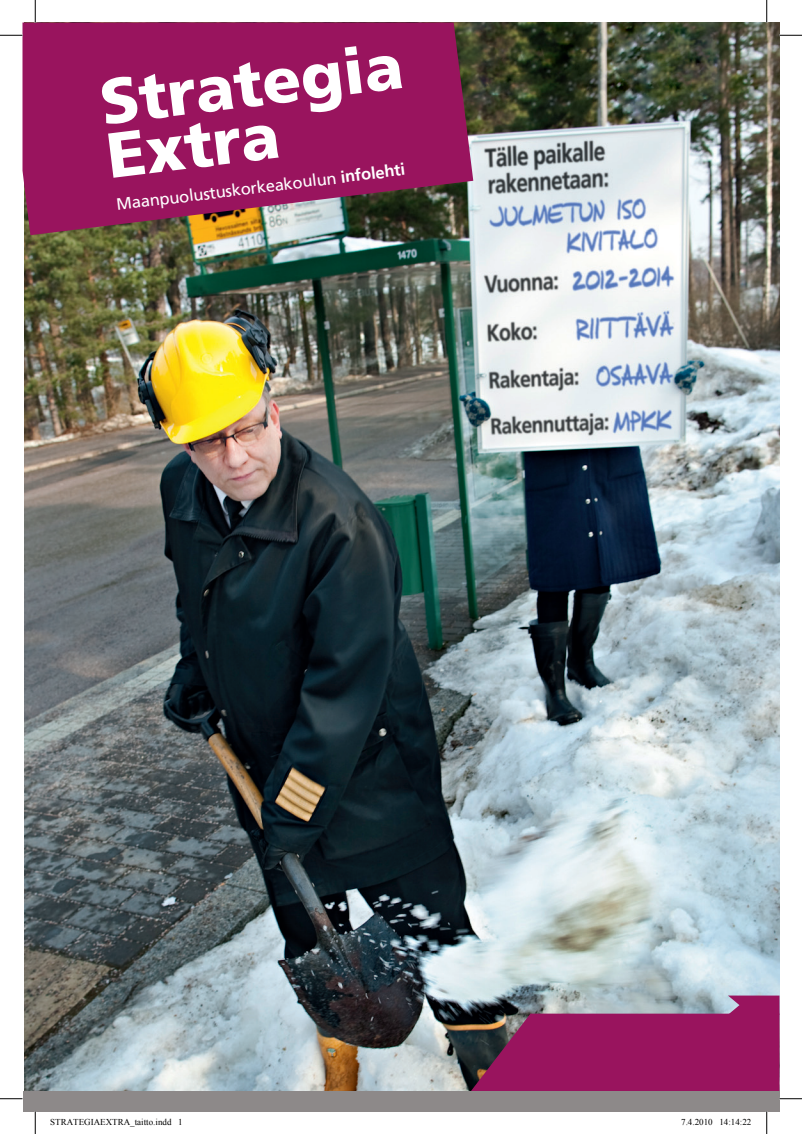
<style>
.page{position:relative;width:802px;height:1134px;background:#fff}
.page>*{position:absolute;margin:0;border:0;box-sizing:border-box;transform-origin:0 0}
.t1{font:900 63.75px/54px "Frutiger";color:#fff}
.t2{font:16.5px "Frutiger";color:#fff}
.t3{font:9px "Times New Roman";color:#000}
.s1{font-weight:700}
</style>
<div class="page">
<img style="left:24px;top:22px;width:755px;height:1068px">
<svg style="left:23px;top:22px;width:450px;height:213px;background:#92205b"></svg>
<div style="left:22px;top:1090px;width:757px;height:21px;background:#8d8989"></div>
<svg style="left:0;top:35px;width:22px;height:1px"></svg>
<svg style="left:779px;top:35px;width:23px;height:1px"></svg>
<svg style="left:0;top:1098px;width:22px;height:1px"></svg>
<svg style="left:462px;top:995px;width:340px;height:107px"></svg>
<svg style="left:35px;top:0;width:1px;height:22px"></svg>
<svg style="left:35px;top:1111px;width:1px;height:23px"></svg>
<svg style="left:766px;top:0;width:1px;height:22px"></svg>
<svg style="left:766px;top:1111px;width:1px;height:23px"></svg>
<h1 class="t1" style="left:97px;top:76px;width:306px;rotate:-7deg">Strategia<br>Extra</h1>
<h2 class="t2" style="left:115px;top:195px;width:292px;rotate:-7deg">Maanpuolustuskorkeakoulun <span class="s1">infolehti</span></h2>
<p class="t3" style="left:50px;top:1115px;width:134px">STRATEGIAEXTRA_taitto.indd 1</p>
<p class="t3" style="left:681px;top:1115px;width:72px">7.4.2010 14:14:22</p>
</div>
